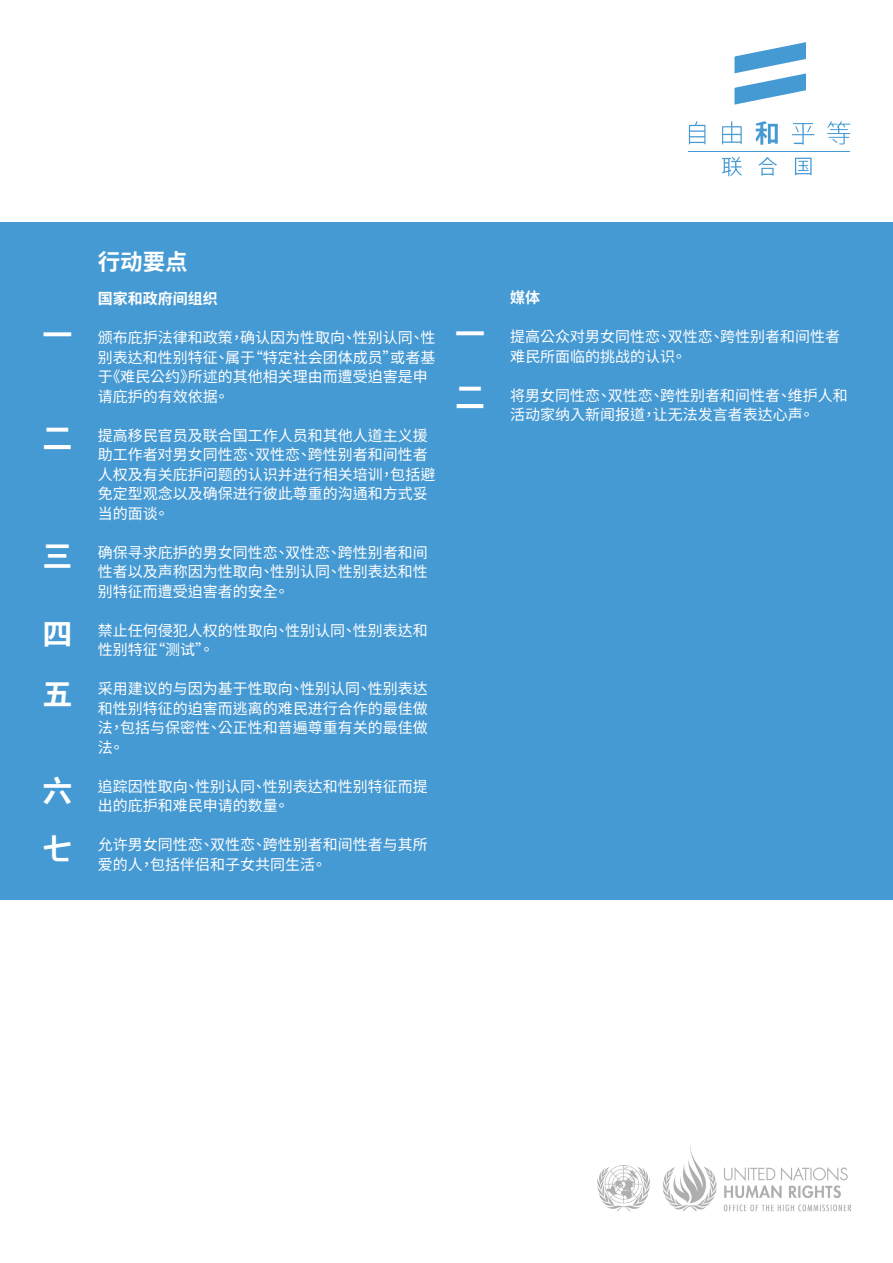
<style>
.page{position:relative;width:893px;height:1263px;background:#fff}
.page>*{position:absolute;margin:0;border:0;box-sizing:border-box;transform-origin:0 0}
.t1{font:700 30px "Noto Sans CJ Ktc";color:#fff}
.t2{font:700 22.5px "Noto Sans CJ Ktc";color:#fff}
.t3{font:15px/19.5px "Noto Sans CJ Ktc";color:#fff}
.t4{font:700 15px "Noto Sans CJ Ktc";color:#fff}
</style>
<div class="page">
<img style="left:597px;top:1147px;width:253px;height:65px">
<svg style="left:734px;top:42px;width:72px;height:63px"></svg>
<svg style="left:755px;top:121px;width:23px;height:24px"></svg>
<svg style="left:722px;top:121px;width:20px;height:24px"></svg>
<svg style="left:689px;top:121px;width:16px;height:24px"></svg>
<svg style="left:758px;top:157px;width:19px;height:19px"></svg>
<svg style="left:792px;top:123px;width:22px;height:22px"></svg>
<svg style="left:827px;top:121px;width:23px;height:24px"></svg>
<svg style="left:722px;top:157px;width:20px;height:19px"></svg>
<svg style="left:795px;top:158px;width:17px;height:17px"></svg>
<hr style="left:689px;top:152px;width:161px;height:1px;background:#469ad4">
<div style="left:0;top:222px;width:893px;height:677px;background:#469ad4"></div>
<p class="t1" style="left:43px;top:318px;width:31px">一</p>
<p class="t1" style="left:43px;top:421px;width:31px">二</p>
<p class="t1" style="left:43px;top:539px;width:31px">三</p>
<p class="t1" style="left:43px;top:617px;width:31px">四</p>
<p class="t1" style="left:43px;top:677px;width:31px">五</p>
<p class="t1" style="left:43px;top:774px;width:31px">六</p>
<p class="t1" style="left:43px;top:832px;width:31px">七</p>
<p class="t2" style="left:98px;top:249px;width:91px">行动要点</p>
<p class="t4" style="left:98px;top:290px;width:122px">国家和政府间组织</p>
<p class="t3" style="left:98px;top:328px;width:339px">颁布庇护法律和政策，确认因为性取向、性别认同、性别表达和性别特征、属于“特定社会团体成员”或者基于《难民公约》所述的其他相关理由而遭受迫害是申请庇护的有效依据。</p>
<p class="t3" style="left:98px;top:426px;width:339px">提高移民官员及联合国工作人员和其他人道主义援助工作者对男女同性恋、双性恋、跨性别者和间性者人权及有关庇护问题的认识并进行相关培训，包括避免定型观念以及确保进行彼此尊重的沟通和方式妥当的面谈。</p>
<p class="t3" style="left:98px;top:543px;width:332px;text-align:justify">确保寻求庇护的男女同性恋、双性恋、跨性别者和间性者以及声称因为性取向、性别认同、性别表达和性别特征而遭受迫害者的安全。</p>
<p class="t3" style="left:98px;top:621px;width:332px">禁止任何侵犯人权的性取向、性别认同、性别表达和性别特征“测试”。</p>
<p class="t3" style="left:98px;top:679px;width:332px;text-align:justify">采用建议的与因为基于性取向、性别认同、性别表达和性别特征的迫害而逃离的难民进行合作的最佳做法，包括与保密性、公正性和普遍尊重有关的最佳做法。</p>
<p class="t3" style="left:98px;top:777px;width:332px">追踪因性取向、性别认同、性别表达和性别特征而提出的庇护和难民申请的数量。</p>
<p class="t3" style="left:98px;top:835px;width:332px">允许男女同性恋、双性恋、跨性别者和间性者与其所爱的人，包括伴侣和子女共同生活。</p>
<p class="t1" style="left:455px;top:317px;width:31px">一</p>
<p class="t1" style="left:455px;top:380px;width:31px">二</p>
<p class="t4" style="left:510px;top:289px;width:31px">媒体</p>
<p class="t3" style="left:510px;top:327px;width:331px">提高公众对男女同性恋、双性恋、跨性别者和间性者难民所面临的挑战的认识。</p>
<p class="t3" style="left:510px;top:386px;width:339px">将男女同性恋、双性恋、跨性别者和间性者、维护人和活动家纳入新闻报道，让无法发言者表达心声。</p>
</div>
